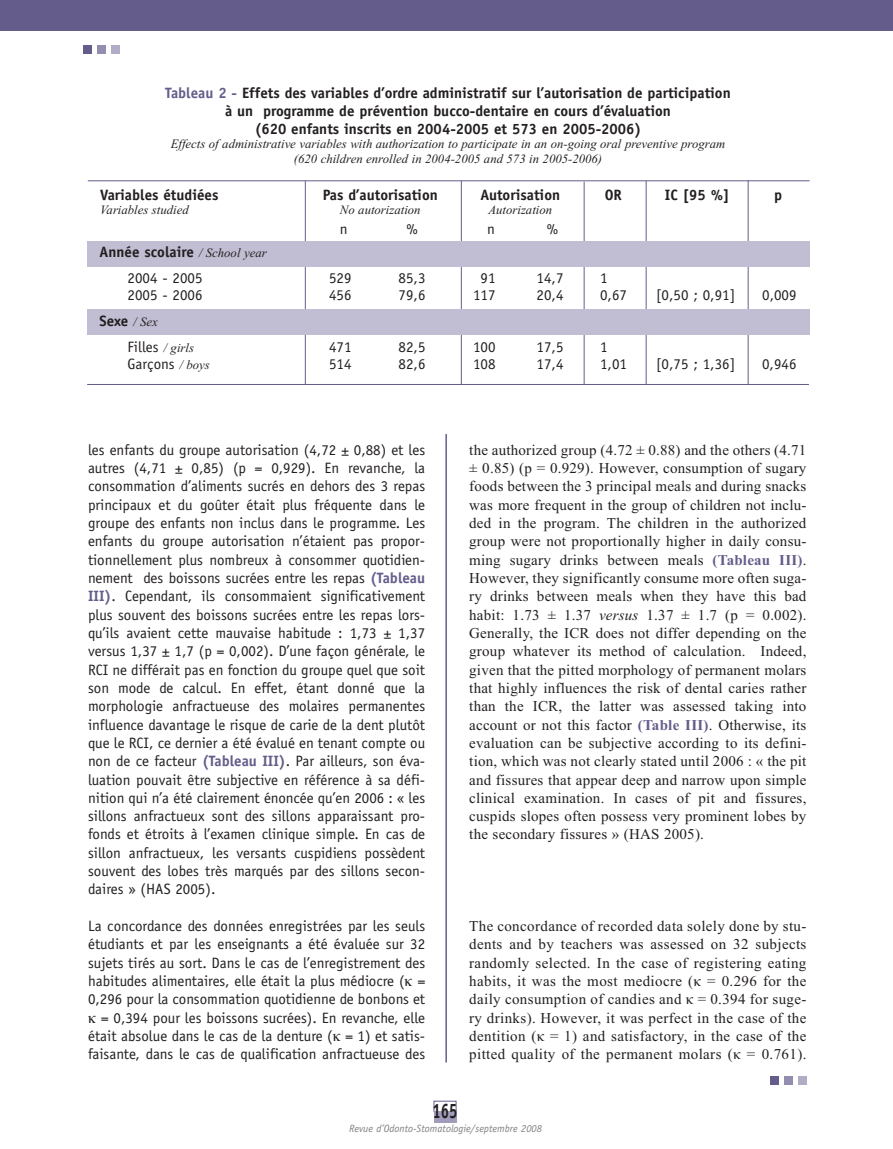
<style>
.page{position:relative;width:893px;height:1149px;background:#fff}
.page>*{position:absolute;margin:0;border:0;box-sizing:border-box;transform-origin:0 0}
.t1{font:700 21px "Officina Sans";color:#231f20;scale:.72 1}
.t2{font:15px/18.3px "Officina Sans";color:#231f20;text-align:justify}
.t3{font:15px/18.3px "Times New Roman";letter-spacing:.02em;color:#231f20;text-align:justify}
.t4{font:700 15px/18px "Officina Sans";color:#231f20;text-align:center}
.t5{font:italic 12.75px/14.2px "Times New Roman";color:#231f20;text-align:center}
.t6{font:italic 10.5px "Officina Sans";color:#808285}
.s1{color:#645d8b}
.s2{font-family:"Times New Roman";font-weight:400;font-style:italic;font-size:12.75px}
.s3{font-weight:400}
.s4{font-family:"Officina Sans";font-weight:700;font-style:normal;font-size:15px}
.s5{font-family:"Officina Sans";font-style:normal;font-size:15px}
.s6{font-family:"Times New Roman";font-style:italic;font-size:12.75px}
.s7{font-weight:700;color:#645d8b}
.s8{font-style:italic}
</style>
<div class="page">
<hr style="left:748px;top:180px;width:1px;height:204px;background:#645d8b">
<hr style="left:646px;top:181px;width:1px;height:204px;background:#645d8b">
<hr style="left:584px;top:182px;width:1px;height:202px;background:#645d8b">
<hr style="left:461px;top:181px;width:1px;height:204px;background:#645d8b">
<hr style="left:305px;top:181px;width:1px;height:204px;background:#645d8b">
<div style="left:87px;top:241px;width:723px;height:25px;background:#c1bdd2"></div>
<div style="left:87px;top:309px;width:723px;height:25px;background:#c1bdd2"></div>
<div style="left:434px;top:1100px;width:22px;height:11px;border:1px solid #645d8b"></div>
<div style="left:434px;top:1111px;width:22px;height:11px;background:#a19cba"></div>
<div style="left:83px;top:45px;width:9px;height:9px;background:#645d8b"></div>
<div style="left:97px;top:45px;width:8px;height:9px;background:#938db0"></div>
<div style="left:111px;top:45px;width:8px;height:9px;background:#b1adc7"></div>
<div style="left:770px;top:1075px;width:9px;height:9px;background:#645d8b"></div>
<div style="left:784px;top:1075px;width:8px;height:9px;background:#938db0"></div>
<div style="left:798px;top:1075px;width:8px;height:9px;background:#b1adc7"></div>
<div style="left:0;top:0;width:893px;height:31px;background:#645d8b"></div>
<hr style="left:88px;top:180px;width:722px;height:1px;background:#645d8b">
<hr style="left:87px;top:384px;width:722px;height:1px;background:#645d8b">
<hr style="left:445px;top:434px;width:2px;height:628px;background:#645d8b">
<p class="t4" style="left:165px;top:85px;width:567px"><span class="s1">Tableau 2 -</span> Effets des variables d’ordre administratif sur l’autorisation de participation à un programme de prévention bucco-dentaire en cours d’évaluation<br>(620 enfants inscrits en 2004-2005 et 573 en 2005-2006)</p>
<p class="t5" style="left:171px;top:137px;width:556px">Effects of administrative variables with authorization to participate in an on-going oral preventive program (620 children enrolled in 2004-2005 and 573 in 2005-2006)</p>
<p class="t4" style="left:100px;top:187px;width:120px">Variables étudiées</p>
<p class="t4" style="left:323px;top:187px;width:117px">Pas d’autorisation</p>
<p class="t4" style="left:480px;top:187px;width:81px">Autorisation</p>
<p class="t4" style="left:605px;top:187px;width:19px">OR</p>
<p class="t4" style="left:665px;top:187px;width:66px">IC [95 %]</p>
<p class="t4" style="left:774px;top:187px;width:10px">p</p>
<p class="t5" style="left:100px;top:202px;width:90px">Variables studied</p>
<p class="t5" style="left:340px;top:202px;width:82px">No autorization</p>
<p class="t5" style="left:488px;top:202px;width:65px">Autorization</p>
<p class="t2" style="left:340px;top:221px;width:9px">n</p>
<p class="t2" style="left:406px;top:221px;width:13px">%</p>
<p class="t2" style="left:487px;top:221px;width:9px">n</p>
<p class="t2" style="left:547px;top:221px;width:13px">%</p>
<p class="t4" style="left:128px;top:240px;width:141px;line-height:25.8px;text-align:left;text-indent:-28px">Année scolaire <span class="s2">/ School year<br></span><span class="s3">2004 - 2005</span></p>
<p class="t2" style="left:329px;top:270px;width:24px">529</p>
<p class="t2" style="left:399px;top:270px;width:28px">85,3</p>
<p class="t2" style="left:481px;top:270px;width:16px">91</p>
<p class="t2" style="left:537px;top:270px;width:28px">14,7</p>
<p class="t2" style="left:600px;top:270px;width:9px">1</p>
<p class="t2" style="left:128px;top:287px;width:77px">2005 - 2006</p>
<p class="t2" style="left:329px;top:287px;width:24px">456</p>
<p class="t2" style="left:399px;top:287px;width:28px">79,6</p>
<p class="t2" style="left:473px;top:287px;width:24px">117</p>
<p class="t2" style="left:537px;top:287px;width:28px">20,4</p>
<p class="t2" style="left:600px;top:287px;width:28px">0,67</p>
<p class="t2" style="left:656px;top:287px;width:81px">[0,50 ; 0,91]</p>
<p class="t2" style="left:762px;top:287px;width:36px">0,009</p>
<p class="t5" style="left:128px;top:308px;width:68px;line-height:25.8px;text-align:left;text-indent:-28px"><span class="s4">Sexe</span> / Sex<br><span class="s5">Filles</span> / girls</p>
<p class="t2" style="left:329px;top:339px;width:24px">471</p>
<p class="t2" style="left:399px;top:339px;width:28px">82,5</p>
<p class="t2" style="left:473px;top:339px;width:24px">100</p>
<p class="t2" style="left:537px;top:339px;width:28px">17,5</p>
<p class="t2" style="left:600px;top:339px;width:9px">1</p>
<p class="t2" style="left:128px;top:356px;width:84px">Garçons <span class="s6">/ boys</span></p>
<p class="t2" style="left:329px;top:356px;width:24px">514</p>
<p class="t2" style="left:399px;top:356px;width:28px">82,6</p>
<p class="t2" style="left:473px;top:356px;width:24px">108</p>
<p class="t2" style="left:537px;top:356px;width:28px">17,4</p>
<p class="t2" style="left:600px;top:356px;width:28px">1,01</p>
<p class="t2" style="left:656px;top:356px;width:81px">[0,75 ; 1,36]</p>
<p class="t2" style="left:762px;top:356px;width:36px">0,946</p>
<p class="t2" style="left:88px;top:441px;width:339px">les enfants du groupe autorisation (4,72 ± 0,88) et les autres (4,71 ± 0,85) (p = 0,929). En revanche, la consommation d’aliments sucrés en dehors des 3 repas principaux et du goûter était plus fréquente dans le groupe des enfants non inclus dans le programme. Les enfants du groupe autorisation n’étaient pas propor&shy;tionnellement plus nombreux à consommer quotidien&shy;nement des boissons sucrées entre les repas <span class="s7">(Tableau III)</span>. Cependant, ils consommaient significativement plus souvent des boissons sucrées entre les repas lors&shy;qu’ils avaient cette mauvaise habitude : 1,73 ± 1,37 versus 1,37 ± 1,7 (p = 0,002). D’une façon générale, le RCI ne différait pas en fonction du groupe quel que soit son mode de calcul. En effet, étant donné que la morphologie anfractueuse des molaires permanentes influence davantage le risque de carie de la dent plutôt que le RCI, ce dernier a été évalué en tenant compte ou non de ce facteur <span class="s7">(Tableau III)</span>. Par ailleurs, son éva&shy;luation pouvait être subjective en référence à sa défi&shy;nition qui n’a été clairement énoncée qu’en 2006 : « les sillons anfractueux sont des sillons apparaissant pro&shy;fonds et étroits à l’examen clinique simple. En cas de sillon anfractueux, les versants cuspidiens possèdent souvent des lobes très marqués par des sillons secon&shy;daires » (HAS 2005).</p>
<p class="t2" style="left:88px;top:917px;width:339px;text-align:right">La concordance des données enregistrées par les seuls étudiants et par les enseignants a été évaluée sur 32 sujets tirés au sort. Dans le cas de l’enregistrement des habitudes alimentaires, elle était la plus médiocre ( = 0,296 pour la consommation quotidienne de bonbons et = 0,394 pour les boissons sucrées). En revanche, elle était absolue dans le cas de la denture ( = 1) et satis&shy;faisante, dans le cas de qualification anfractueuse des</p>
<p class="t3" style="left:469px;top:440px;width:339px">the authorized group (4.72 ± 0.88) and the others (4.71 ± 0.85) (p = 0.929). However, consumption of sugary foods between the 3 principal meals and during snacks was more frequent in the group of children not inclu&shy;ded in the program. The children in the authorized group were not proportionally higher in daily consu&shy;ming sugary drinks between meals <span class="s7">(Tableau III)</span>.<br>However, they significantly consume more often suga&shy;ry drinks between meals when they have this bad habit: 1.73 ± 1.37 <span class="s8">versus</span> 1.37 ± 1.7 (p = 0.002).<br>Generally, the ICR does not differ depending on the group whatever its method of calculation. Indeed, given that the pitted morphology of permanent molars that highly influences the risk of dental caries rather than the ICR, the latter was assessed taking into account or not this factor <span class="s7">(Table III)</span>. Otherwise, its evaluation can be subjective according to its defini&shy;tion, which was not clearly stated until 2006 : « the pit and fissures that appear deep and narrow upon simple clinical examination. In cases of pit and fissures, cuspids slopes often possess very prominent lobes by the secondary fissures » (HAS 2005).</p>
<p class="t3" style="left:469px;top:916px;width:339px">The concordance of recorded data solely done by stu&shy;dents and by teachers was assessed on 32 subjects randomly selected. In the case of registering eating habits, it was the most mediocre (κ = 0.296 for the daily consumption of candies and κ = 0.394 for suge&shy;ry drinks). However, it was perfect in the case of the dentition (κ = 1) and satisfactory, in the case of the pitted quality of the permanent molars (κ = 0.761).</p>
<h1 class="t1" style="left:433px;top:1102px;width:36px">165</h1>
<p class="t6" style="left:349px;top:1124px;width:194px">Revue d’Odonto-Stomatologie/septembre 2008</p>
</div>
